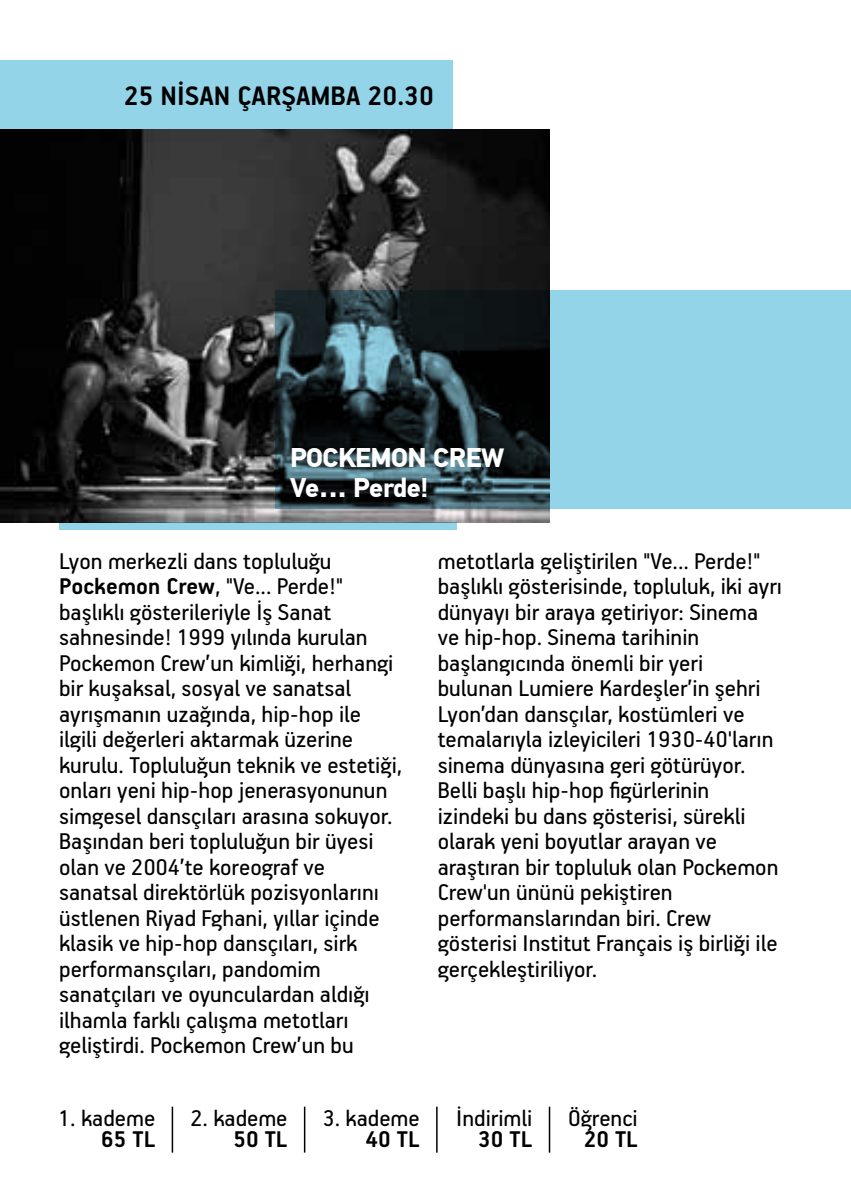
<style>
.page{position:relative;width:851px;height:1191px;background:#fff}
.page>*{position:absolute;margin:0;border:0;box-sizing:border-box;transform-origin:0 0}
.t1{font:700 30px "PF Handbook Pro";color:#000}
.t2{font:700 27px/30px "PF Din Text Pro";letter-spacing:-.02em;color:#fff}
.t3{font:25.5px/25.5px "PF Handbook Pro";color:#000}
.t4{font:700 25.5px "PF Handbook Pro";color:#000}
.s1{font-weight:700}
</style>
<div class="page">
<img style="left:1px;top:129px;width:548px;height:393px">
<svg style="left:275px;top:291px;width:575px;height:218px;background:#5d8693"></svg>
<div style="left:1px;top:61px;width:452px;height:68px;background:#94d4e9"></div>
<div style="left:59px;top:522px;width:398px;height:8px;background:#94d4e9"></div>
<hr style="left:172px;top:1106px;width:1px;height:46px;background:#000">
<hr style="left:304px;top:1106px;width:1px;height:46px;background:#000">
<hr style="left:436px;top:1106px;width:1px;height:46px;background:#000">
<hr style="left:548px;top:1106px;width:2px;height:46px;background:#000">
<p class="t1" style="left:124px;top:78px;width:312px">25 NİSAN ÇARŞAMBA 20.30</p>
<p class="t2" style="left:290px;top:443px;width:215px">POCKEMON CREW<br>Ve… Perde!</p>
<p class="t3" style="left:59px;top:547px;width:344px">Lyon merkezli dans topluluğu <span class="s1">Pockemon Crew</span>, "Ve... Perde!" başlıklı gösterileriyle İş Sanat sahnesinde! 1999 yılında kurulan Pockemon Crew’un kimliği, herhangi bir kuşaksal, sosyal ve sanatsal ayrışmanın uzağında, hip-hop ile ilgili değerleri aktarmak üzerine kurulu. Topluluğun teknik ve estetiği, onları yeni hip-hop jenerasyonunun simgesel dansçıları arasına sokuyor.<br>Başından beri topluluğun bir üyesi olan ve 2004’te koreograf ve sanatsal direktörlük pozisyonlarını üstlenen Riyad Fghani, yıllar içinde klasik ve hip-hop dansçıları, sirk performansçıları, pandomim sanatçıları ve oyunculardan aldığı ilhamla farklı çalışma metotları geliştirdi. Pockemon Crew’un bu</p>
<p class="t3" style="left:437px;top:547px;width:346px">metotlarla geliştirilen "Ve... Perde!" başlıklı gösterisinde, topluluk, iki ayrı dünyayı bir araya getiriyor: Sinema ve hip-hop. Sinema tarihinin başlangıcında önemli bir yeri bulunan Lumiere Kardeşler’in şehri Lyon’dan dansçılar, kostümleri ve temalarıyla izleyicileri 1930-40'ların sinema dünyasına geri götürüyor.<br>Belli başlı hip-hop figürlerinin izindeki bu dans gösterisi, sürekli olarak yeni boyutlar arayan ve araştıran bir topluluk olan Pockemon Crew'un ününü pekiştiren performanslarından biri. Crew gösterisi Institut Français iş birliği ile gerçekleştiriliyor.</p>
<p class="t3" style="left:58px;top:1104px;width:98px">1. kademe</p>
<p class="t4" style="left:101px;top:1123px;width:56px">65 TL</p>
<p class="t3" style="left:190px;top:1104px;width:98px">2. kademe</p>
<p class="t4" style="left:233px;top:1123px;width:56px">50 TL</p>
<p class="t3" style="left:322px;top:1104px;width:98px">3. kademe</p>
<p class="t4" style="left:365px;top:1123px;width:56px">40 TL</p>
<p class="t3" style="left:456px;top:1104px;width:78px">İndirimli</p>
<p class="t4" style="left:478px;top:1123px;width:56px">30 TL</p>
<p class="t3" style="left:568px;top:1104px;width:71px">Öğrenci</p>
<p class="t4" style="left:583px;top:1123px;width:56px">20 TL</p>
</div>
